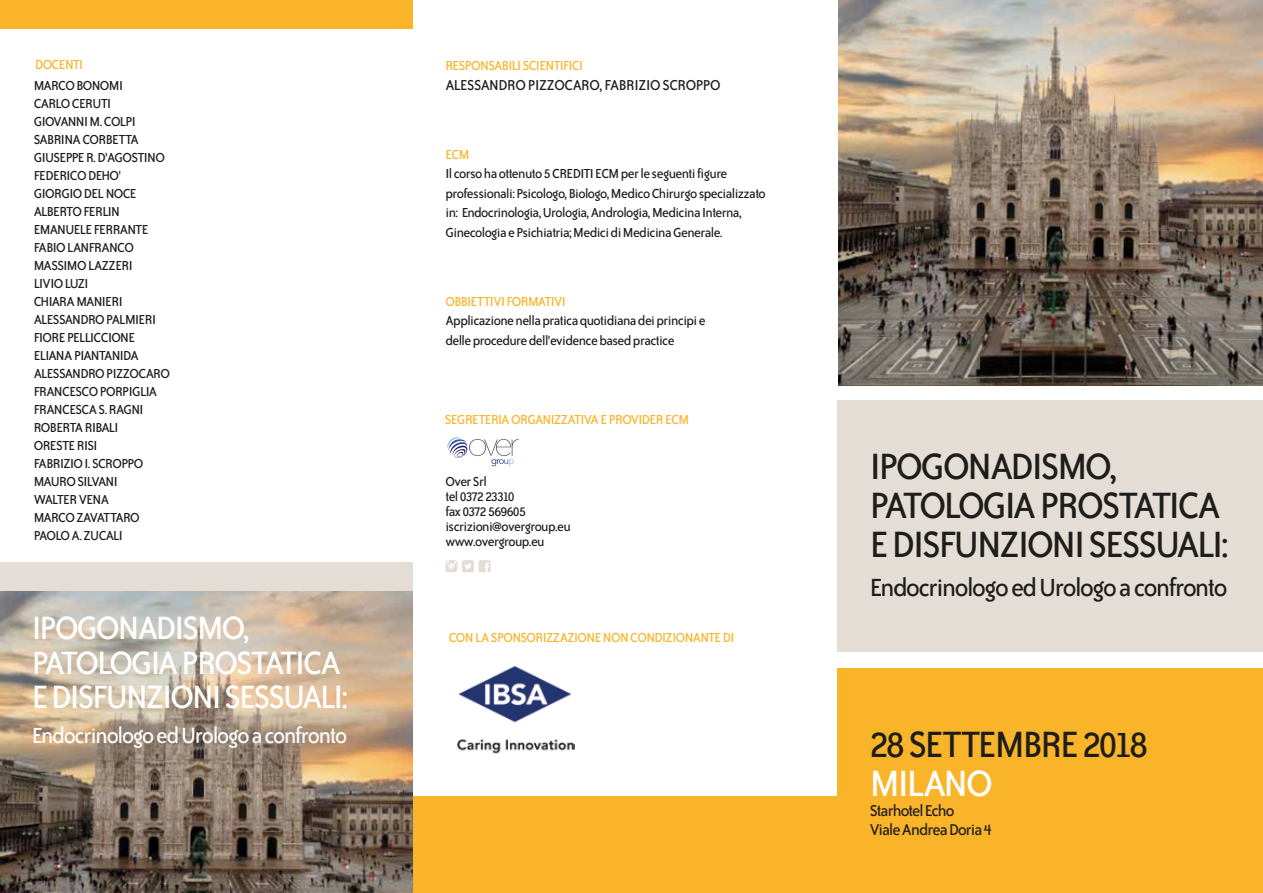
<style>
.page{position:relative;width:1263px;height:893px;background:#fff}
.page>*{position:absolute;margin:0;border:0;box-sizing:border-box;transform-origin:0 0}
.t1{font:42px/39px "Bailey Sans ITC";letter-spacing:-.05em;color:#1d1d1b}
.t2{font:42px "Bailey Sans ITC";letter-spacing:-.05em;color:#fff}
.t3{font:37.05px/34.3px "Bailey Sans ITC";letter-spacing:-.05em;color:#fff}
.t4{font:28.5px "Bailey Sans ITC";letter-spacing:-.05em;color:#1d1d1b}
.t5{font:25.2px "Bailey Sans ITC";letter-spacing:-.05em;color:#fff}
.t6{font:18px/19.5px "Bailey Sans ITC";letter-spacing:-.05em;color:#1d1d1b}
.t7{font:16.5px "Bailey Sans ITC";letter-spacing:-.025em;color:#1d1d1b}
.t8{font:15px/18px "Bailey Sans ITC";letter-spacing:-.04em;color:#1d1d1b}
.t9{font:15px "Bailey Sans ITC";letter-spacing:-.04em;color:#fab42a}
</style>
<div class="page">
<div style="left:412px;top:797px;width:426px;height:96px;background:#fab42a"></div>
<img style="left:838px;top:0;width:425px;height:386px">
<div style="left:838px;top:399px;width:425px;height:253px;background:#e3ddd6"></div>
<div style="left:838px;top:652px;width:425px;height:241px;background:#fab42a"></div>
<div style="left:838px;top:652px;width:425px;height:16px;background:#fff"></div>
<img style="left:0;top:590px;width:412px;height:303px">
<div style="left:0;top:562px;width:412px;height:28px;background:#e3ddd6"></div>
<div style="left:0;top:0;width:412px;height:28px;background:#fab42a"></div>
<svg style="left:445px;top:560px;width:46px;height:12px"></svg>
<img style="left:457px;top:666px;width:117px;height:88px">
<svg style="left:447px;top:437px;width:72px;height:29px"></svg>
<p class="t9" style="left:35px;top:57px;width:50px">DOCENTI</p>
<p class="t8" style="left:34px;top:77px;width:138px">MARCO BONOMI<br>CARLO CERUTI<br>GIOVANNI M. COLPI<br>SABRINA CORBETTA<br>GIUSEPPE R. D'AGOSTINO<br>FEDERICO DEHO'<br>GIORGIO DEL NOCE<br>ALBERTO FERLIN<br>EMANUELE FERRANTE<br>FABIO LANFRANCO<br>MASSIMO LAZZERI<br>LIVIO LUZI<br>CHIARA MANIERI<br>ALESSANDRO PALMIERI<br>FIORE PELLICCIONE<br>ELIANA PIANTANIDA<br>ALESSANDRO PIZZOCARO<br>FRANCESCO PORPIGLIA<br>FRANCESCA S. RAGNI<br>ROBERTA RIBALI<br>ORESTE RISI<br>FABRIZIO I. SCROPPO<br>MAURO SILVANI<br>WALTER VENA<br>MARCO ZAVATTARO<br>PAOLO A. ZUCALI</p>
<h2 class="t3" style="left:32px;top:612px;width:318px">IPOGONADISMO,<br>PATOLOGIA PROSTATICA<br>E DISFUNZIONI SESSUALI:</h2>
<h3 class="t5" style="left:32px;top:722px;width:317px">Endocrinologo ed Urologo a confronto</h3>
<p class="t9" style="left:445px;top:58px;width:139px">RESPONSABILI SCIENTIFICI</p>
<p class="t7" style="left:445px;top:76px;width:277px">ALESSANDRO PIZZOCARO, FABRIZIO SCROPPO</p>
<p class="t9" style="left:445px;top:146px;width:26px">ECM</p>
<p class="t8" style="left:445px;top:164px;width:322px;line-height:19.5px">Il corso ha ottenuto 5 CREDITI ECM per le seguenti figure professionali: Psicologo, Biologo, Medico Chirurgo specializzato in: Endocrinologia, Urologia, Andrologia, Medicina Interna, Ginecologia e Psichiatria; Medici di Medicina Generale.</p>
<p class="t9" style="left:445px;top:293px;width:122px">OBBIETTIVI FORMATIVI</p>
<p class="t8" style="left:445px;top:311px;width:262px;line-height:19.5px">Applicazione nella pratica quotidiana dei principi e delle procedure dell'evidence based practice</p>
<p class="t9" style="left:445px;top:411px;width:246px">SEGRETERIA ORGANIZZATIVA E PROVIDER ECM</p>
<p class="t8" style="left:445px;top:474px;width:127px;line-height:15px">Over Srl<br>tel 0372 23310<br>fax 0372 569605 iscrizioni@overgroup.eu www.overgroup.eu</p>
<p class="t9" style="left:449px;top:630px;width:287px">CON LA SPONSORIZZAZIONE NON CONDIZIONANTE DI</p>
<h1 class="t1" style="left:870px;top:448px;width:360px">IPOGONADISMO,<br>PATOLOGIA PROSTATICA<br>E DISFUNZIONI SESSUALI:</h1>
<h3 class="t4" style="left:870px;top:573px;width:359px">Endocrinologo ed Urologo a confronto</h3>
<h1 class="t1" style="left:870px;top:726px;width:280px">28 SETTEMBRE 2018</h1>
<h1 class="t2" style="left:870px;top:761px;width:124px">MILANO</h1>
<p class="t6" style="left:870px;top:801px;width:124px">Starhotel Echo<br>Viale Andrea Doria 4</p>
</div>
